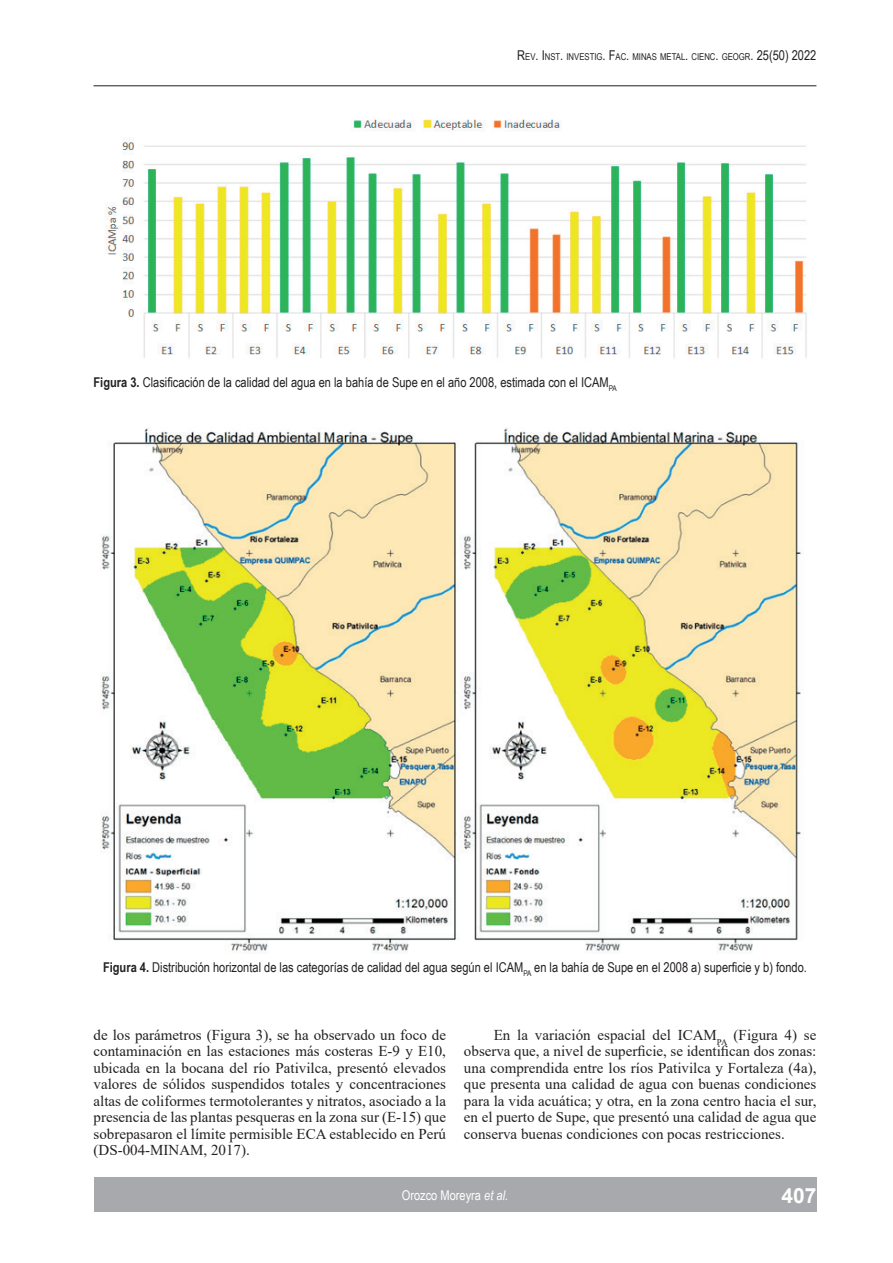
<style>
.page{position:relative;width:893px;height:1263px;background:#fff}
.page>*{position:absolute;margin:0;border:0;box-sizing:border-box;transform-origin:0 0}
.t1{font:700 21px "Arial";color:#fff}
.t2{font:15px/16.5px "Times New Roman";color:#231f20;text-align:justify}
.t3{font:13.5px "Arial Narrow";color:#231f20}
.t4{font:13.5px "Arial Narrow";color:#fff}
.t5{font:9.45px "Arial Narrow";color:#231f20}
.s1{font-size:13.5px}
.s2{font-weight:700}
.s3{font-style:italic}
</style>
<div class="page">
<div style="left:94px;top:1178px;width:722px;height:34px;background:#a8a9ad"></div>
<hr style="left:94px;top:85px;width:722px;height:1px;background:#231f20">
<img style="left:105px;top:119px;width:702px;height:239px">
<img style="left:101px;top:428px;width:700px;height:526px">
<p class="t5" style="left:517px;top:50px;width:301px"><span class="s1">R</span>EV<span class="s1">. I</span>NST<span class="s1">.</span> INVESTIG<span class="s1">. F</span>AC<span class="s1">.</span> MINAS METAL<span class="s1">.</span> CIENC<span class="s1">.</span> GEOGR<span class="s1">. 25(50) 2022</span></p>
<p class="t3" style="left:94px;top:372px;width:525px"><span class="s2">Figura 3.</span> Clasificación de la calidad del agua en la bahía de Supe en el año 2008, estimada con el ICAM<sub>PA</sub></p>
<p class="t3" style="left:103px;top:957px;width:705px"><span class="s2">Figura 4.</span> Distribución horizontal de las categorías de calidad del agua según el ICAM<sub>PA</sub> en la bahía de Supe en el 2008 a) superficie y b) fondo.</p>
<p class="t2" style="left:94px;top:1026px;width:354px">de los parámetros (Figura 3), se ha observado un foco de contaminación en las estaciones más costeras E-9 y E10, ubicada en la bocana del río Pativilca, presentó elevados valores de sólidos suspendidos totales y concentraciones altas de coliformes termotolerantes y nitratos, asociado a la presencia de las plantas pesqueras en la zona sur (E-15) que sobrepasaron el límite permisible ECA establecido en Perú (DS-004-MINAM, 2017).</p>
<p class="t2" style="left:464px;top:1026px;width:354px;text-indent:30px">En la variación espacial del ICAM<sub>PA</sub> (Figura 4) se observa que, a nivel de superficie, se identifican dos zonas: una comprendida entre los ríos Pativilca y Fortaleza (4a), que presenta una calidad de agua con buenas condiciones para la vida acuática; y otra, en la zona centro hacia el sur, en el puerto de Supe, que presentó una calidad de agua que conserva buenas condiciones con pocas restricciones.</p>
<p class="t4" style="left:402px;top:1185px;width:108px">Orozco Moreyra <span class="s3">et al.</span></p>
<h1 class="t1" style="left:781px;top:1180px;width:37px">407</h1>
</div>
